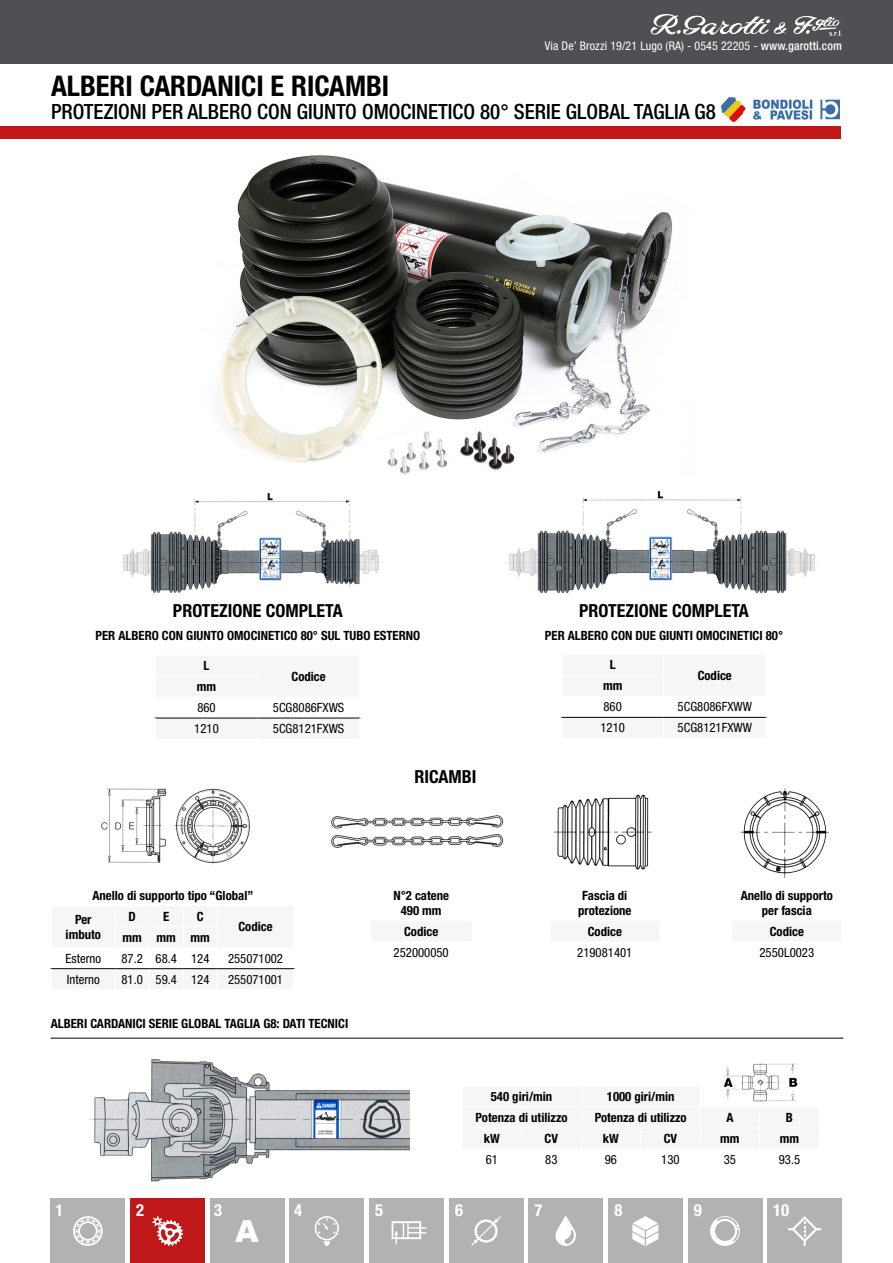
<style>
.page{position:relative;width:893px;height:1263px;background:#fff}
.page>*{position:absolute;margin:0;border:0;box-sizing:border-box;transform-origin:0 0}
.t1{font:900 30.3px "Arial";color:#fff}
.t2{font:700 condensed 28.5px "Helvetica Neue LT Std";color:#000}
.t3{font:500 condensed 21px "Helvetica Neue LT Std";color:#000}
.numeri{font:700 condensed 18px "Helvetica Neue LT Std";color:#000}
.t4{font:700 condensed 16.65px "Helvetica Neue LT Std";color:#fff}
.numeri-2{font:700 condensed 12.75px/15.3px "Helvetica Neue LT Std";color:#000;text-align:center}
.numeri-3{font:condensed 12.75px "Helvetica Neue LT Std";color:#000}
.t5{font:condensed 12px "Helvetica Neue LT Std";letter-spacing:.01em;color:#fff}
.s1{font-weight:500}
</style>
<div class="page">
<div style="left:0;top:127px;width:841px;height:12px;background:#c01818"></div>
<div style="left:0;top:0;width:893px;height:64px;background:#4f5054"></div>
<div style="left:51px;top:1199px;width:74px;height:64px;background:#b3b2b2"></div>
<div style="left:130px;top:1199px;width:75px;height:64px;background:#c01818"></div>
<div style="left:210px;top:1199px;width:74px;height:64px;background:#b3b2b2"></div>
<div style="left:290px;top:1199px;width:74px;height:64px;background:#b3b2b2"></div>
<div style="left:369px;top:1199px;width:75px;height:64px;background:#b3b2b2"></div>
<div style="left:449px;top:1199px;width:74px;height:64px;background:#b3b2b2"></div>
<div style="left:529px;top:1199px;width:74px;height:64px;background:#b3b2b2"></div>
<div style="left:608px;top:1199px;width:74px;height:64px;background:#b3b2b2"></div>
<div style="left:688px;top:1199px;width:74px;height:64px;background:#b3b2b2"></div>
<div style="left:767px;top:1199px;width:75px;height:64px;background:#b3b2b2"></div>
<svg style="left:73px;top:1216px;width:30px;height:30px"></svg>
<svg style="left:152px;top:1216px;width:31px;height:30px"></svg>
<svg style="left:315px;top:1216px;width:24px;height:30px"></svg>
<svg style="left:392px;top:1221px;width:34px;height:23px"></svg>
<svg style="left:471px;top:1216px;width:30px;height:30px"></svg>
<svg style="left:555px;top:1216px;width:21px;height:30px"></svg>
<svg style="left:632px;top:1216px;width:26px;height:30px"></svg>
<svg style="left:710px;top:1216px;width:30px;height:30px"></svg>
<svg style="left:788px;top:1216px;width:33px;height:30px"></svg>
<svg style="left:650px;top:14px;width:192px;height:22px"></svg>
<img style="left:722px;top:97px;width:118px;height:24px">
<svg style="left:155px;top:717px;width:205px;height:2px"></svg>
<svg style="left:561px;top:716px;width:205px;height:2px"></svg>
<img style="left:120px;top:492px;width:264px;height:101px">
<img style="left:505px;top:490px;width:314px;height:104px">
<img style="left:219px;top:155px;width:453px;height:319px">
<img style="left:331px;top:815px;width:172px;height:14px">
<img style="left:331px;top:834px;width:172px;height:14px">
<img style="left:740px;top:788px;width:89px;height:91px">
<img style="left:553px;top:794px;width:99px;height:76px">
<div style="left:370px;top:921px;width:102px;height:21px;background:#f6f6f6"></div>
<hr style="left:370px;top:941px;width:103px;height:1px;background:#fff">
<hr style="left:217px;top:968px;width:78px;height:1px;background:#000">
<svg style="left:51px;top:968px;width:243px;height:2px"></svg>
<div style="left:732px;top:921px;width:110px;height:21px;background:#f6f6f6"></div>
<hr style="left:731px;top:941px;width:111px;height:1px;background:#fff">
<div style="left:550px;top:921px;width:110px;height:21px;background:#f6f6f6"></div>
<hr style="left:549px;top:941px;width:111px;height:1px;background:#fff">
<img style="left:723px;top:1063px;width:75px;height:39px">
<img style="left:89px;top:1059px;width:320px;height:123px">
<hr style="left:51px;top:1038px;width:792px;height:1px;background:#000">
<img style="left:101px;top:788px;width:149px;height:77px">
<p class="t5" style="left:545px;top:39px;width:299px">Via De’ Brozzi 19/21 Lugo (RA) - 0545 22205 - <span class="s1">www.garotti.com</span></p>
<p class="t2" style="left:51px;top:68px;width:340px">ALBERI CARDANICI E RICAMBI</p>
<p class="t3" style="left:51px;top:99px;width:666px">PROTEZIONI PER ALBERO CON GIUNTO OMOCINETICO 80° SERIE GLOBAL TAGLIA G8</p>
<p class="numeri" style="left:173px;top:600px;width:171px">PROTEZIONE COMPLETA</p>
<p class="numeri-2" style="left:96px;top:627px;width:326px">PER ALBERO CON GIUNTO OMOCINETICO 80° SUL TUBO ESTERNO</p>
<p class="numeri-2" style="left:204px;top:658px;width:7px">L</p>
<p class="numeri-2" style="left:291px;top:668px;width:36px">Codice</p>
<p class="numeri-2" style="left:197px;top:679px;width:21px">mm</p>
<p class="numeri-3" style="left:197px;top:700px;width:20px">860</p>
<p class="numeri-3" style="left:273px;top:700px;width:73px">5CG8086FXWS</p>
<p class="numeri-3" style="left:194px;top:721px;width:26px">1210</p>
<p class="numeri-3" style="left:273px;top:721px;width:73px">5CG8121FXWS</p>
<p class="numeri-2" style="left:92px;top:887px;width:162px">Anello di supporto tipo “Global”</p>
<p class="numeri-2" style="left:66px;top:911px;width:37px">Per imbuto</p>
<p class="numeri-2" style="left:129px;top:908px;width:9px">D</p>
<p class="numeri-2" style="left:163px;top:908px;width:8px">E</p>
<p class="numeri-2" style="left:197px;top:908px;width:8px">C</p>
<p class="numeri-2" style="left:238px;top:919px;width:36px">Codice</p>
<p class="numeri-2" style="left:123px;top:929px;width:21px">mm</p>
<p class="numeri-2" style="left:157px;top:929px;width:21px">mm</p>
<p class="numeri-2" style="left:191px;top:929px;width:21px">mm</p>
<p class="numeri-3" style="left:66px;top:951px;width:37px">Esterno</p>
<p class="numeri-3" style="left:122px;top:951px;width:23px">87.2</p>
<p class="numeri-3" style="left:156px;top:951px;width:23px">68.4</p>
<p class="numeri-3" style="left:191px;top:951px;width:20px">124</p>
<p class="numeri-3" style="left:228px;top:951px;width:57px">255071002</p>
<p class="numeri-3" style="left:67px;top:972px;width:34px">Interno</p>
<p class="numeri-3" style="left:122px;top:972px;width:23px">81.0</p>
<p class="numeri-3" style="left:156px;top:972px;width:23px">59.4</p>
<p class="numeri-3" style="left:191px;top:972px;width:20px">124</p>
<p class="numeri-3" style="left:228px;top:972px;width:57px">255071001</p>
<p class="numeri-2" style="left:51px;top:1015px;width:299px">ALBERI CARDANICI SERIE GLOBAL TAGLIA G8: DATI TECNICI</p>
<p class="numeri" style="left:415px;top:766px;width:63px">RICAMBI</p>
<p class="numeri-2" style="left:393px;top:887px;width:57px">N°2 catene</p>
<p class="numeri-2" style="left:401px;top:902px;width:42px">490 mm</p>
<p class="numeri-2" style="left:404px;top:923px;width:36px">Codice</p>
<p class="numeri-3" style="left:394px;top:945px;width:57px">252000050</p>
<p class="numeri" style="left:579px;top:600px;width:171px">PROTEZIONE COMPLETA</p>
<p class="numeri-2" style="left:545px;top:627px;width:240px">PER ALBERO CON DUE GIUNTI OMOCINETICI 80°</p>
<p class="numeri-2" style="left:610px;top:657px;width:7px">L</p>
<p class="numeri-2" style="left:698px;top:667px;width:36px">Codice</p>
<p class="numeri-2" style="left:603px;top:678px;width:21px">mm</p>
<p class="numeri-3" style="left:603px;top:699px;width:20px">860</p>
<p class="numeri-3" style="left:678px;top:699px;width:76px">5CG8086FXWW</p>
<p class="numeri-3" style="left:600px;top:721px;width:26px">1210</p>
<p class="numeri-3" style="left:678px;top:721px;width:76px">5CG8121FXWW</p>
<p class="numeri-2" style="left:582px;top:887px;width:47px">Fascia di</p>
<p class="numeri-2" style="left:578px;top:902px;width:55px">protezione</p>
<p class="numeri-2" style="left:588px;top:923px;width:36px">Codice</p>
<p class="numeri-3" style="left:577px;top:945px;width:57px">219081401</p>
<p class="numeri-2" style="left:741px;top:887px;width:94px">Anello di supporto per fascia</p>
<p class="numeri-2" style="left:770px;top:923px;width:36px">Codice</p>
<p class="numeri-3" style="left:759px;top:945px;width:56px">2550L0023</p>
<p class="numeri-2" style="left:491px;top:1088px;width:63px">540 giri/min</p>
<p class="numeri-2" style="left:607px;top:1088px;width:69px">1000 giri/min</p>
<p class="numeri-2" style="left:476px;top:1109px;width:93px">Potenza di utilizzo</p>
<p class="numeri-2" style="left:595px;top:1109px;width:93px">Potenza di utilizzo</p>
<p class="numeri-2" style="left:726px;top:1109px;width:9px">A</p>
<p class="numeri-2" style="left:786px;top:1109px;width:9px">B</p>
<p class="numeri-2" style="left:484px;top:1131px;width:18px">kW</p>
<p class="numeri-2" style="left:545px;top:1131px;width:15px">CV</p>
<p class="numeri-2" style="left:603px;top:1131px;width:18px">kW</p>
<p class="numeri-2" style="left:664px;top:1131px;width:15px">CV</p>
<p class="numeri-2" style="left:720px;top:1131px;width:21px">mm</p>
<p class="numeri-2" style="left:780px;top:1131px;width:21px">mm</p>
<p class="numeri-3" style="left:486px;top:1152px;width:14px">61</p>
<p class="numeri-3" style="left:545px;top:1152px;width:14px">83</p>
<p class="numeri-3" style="left:605px;top:1152px;width:14px">96</p>
<p class="numeri-3" style="left:661px;top:1152px;width:20px">130</p>
<p class="numeri-3" style="left:724px;top:1152px;width:14px">35</p>
<p class="numeri-3" style="left:779px;top:1152px;width:23px">93.5</p>
<h3 class="t4" style="left:55px;top:1200px;width:10px">1</h3>
<h3 class="t4" style="left:214px;top:1200px;width:10px">3</h3>
<h3 class="t4" style="left:294px;top:1200px;width:10px">4</h3>
<h3 class="t4" style="left:375px;top:1200px;width:10px">5</h3>
<h3 class="t4" style="left:455px;top:1200px;width:10px">6</h3>
<h3 class="t4" style="left:534px;top:1200px;width:10px">7</h3>
<h3 class="t4" style="left:614px;top:1200px;width:10px">8</h3>
<h3 class="t4" style="left:694px;top:1200px;width:10px">9</h3>
<h3 class="t4" style="left:773px;top:1200px;width:18px">10</h3>
<h3 class="t4" style="left:136px;top:1200px;width:10px">2</h3>
<h1 class="t1" style="left:235px;top:1209px;width:25px">A</h1>
</div>
